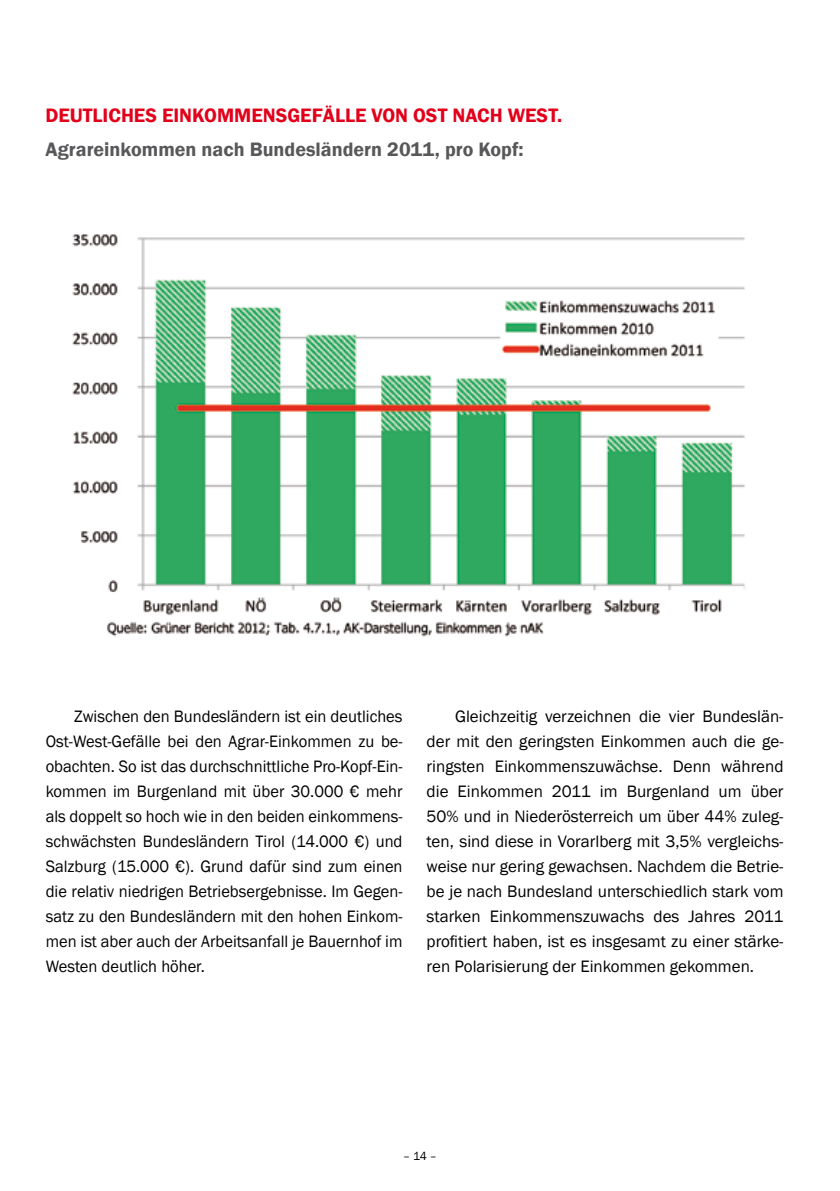
<style>
.page{position:relative;width:840px;height:1191px;background:#fff}
.page>*{position:absolute;margin:0;border:0;box-sizing:border-box;transform-origin:0 0}
.t1{font:600 20px "Franklin Gothic";color:#58585a}
.t2{font:600 20px "Franklin Gothic";color:#e2001a}
.t3{font:17px/25px "Franklin Gothic";color:#000;text-align:justify}
.t4{font:12px "Franklin Gothic";color:#000}
</style>
<div class="page">
<img style="left:72px;top:234px;width:673px;height:403px">
<p class="t2" style="left:45px;top:103px;width:518px">Deutliches Einkomm ensgefälle von Ost nach West.</p>
<p class="t1" style="left:45px;top:137px;width:479px">Agrareinkommen nach Bundesländern 2011, pro Kopf:</p>
<p class="t3" style="left:46px;top:704px;width:358px;text-indent:28px">Zwischen den Bundesländern ist ein deutliches Ost-West-Gefälle bei den Agrar-Einkommen zu be&shy;obachten. So ist das durchschnittliche Pro-Kopf-Ein&shy;kommen im Burgenland mit über 30.000 € mehr als doppelt so hoch wie in den beiden einkommens&shy;schwächsten Bundesländern Tirol (14.000 €) und Salzburg (15.000 €). Grund dafür sind zum einen die relativ niedrigen Betriebsergebnisse. Im Gegen&shy;satz zu den Bundesländern mit den hohen Einkom&shy;men ist aber auch der Arbeitsanfall je Bauernhof im Westen deutlich höher.</p>
<p class="t3" style="left:426px;top:704px;width:358px;text-indent:28px">Gleichzeitig verzeichnen die vier Bundeslän&shy;der mit den geringsten Einkommen auch die ge&shy;ringsten Einkommenszuwächse. Denn während die Einkommen 2011 im Burgenland um über 50% und in Niederösterreich um über 44% zuleg&shy;ten, sind diese in Vorarlberg mit 3,5% vergleichs&shy;weise nur gering gewachsen. Nachdem die Betrie&shy;be je nach Bundesland unterschiedlich stark vom starken Einkommenszuwachs des Jahres 2011 profitiert haben, ist es insgesamt zu einer stärke&shy;ren Polarisierung der Einkommen gekommen.</p>
<p class="t4" style="left:403px;top:1148px;width:35px">– 14 –</p>
</div>
